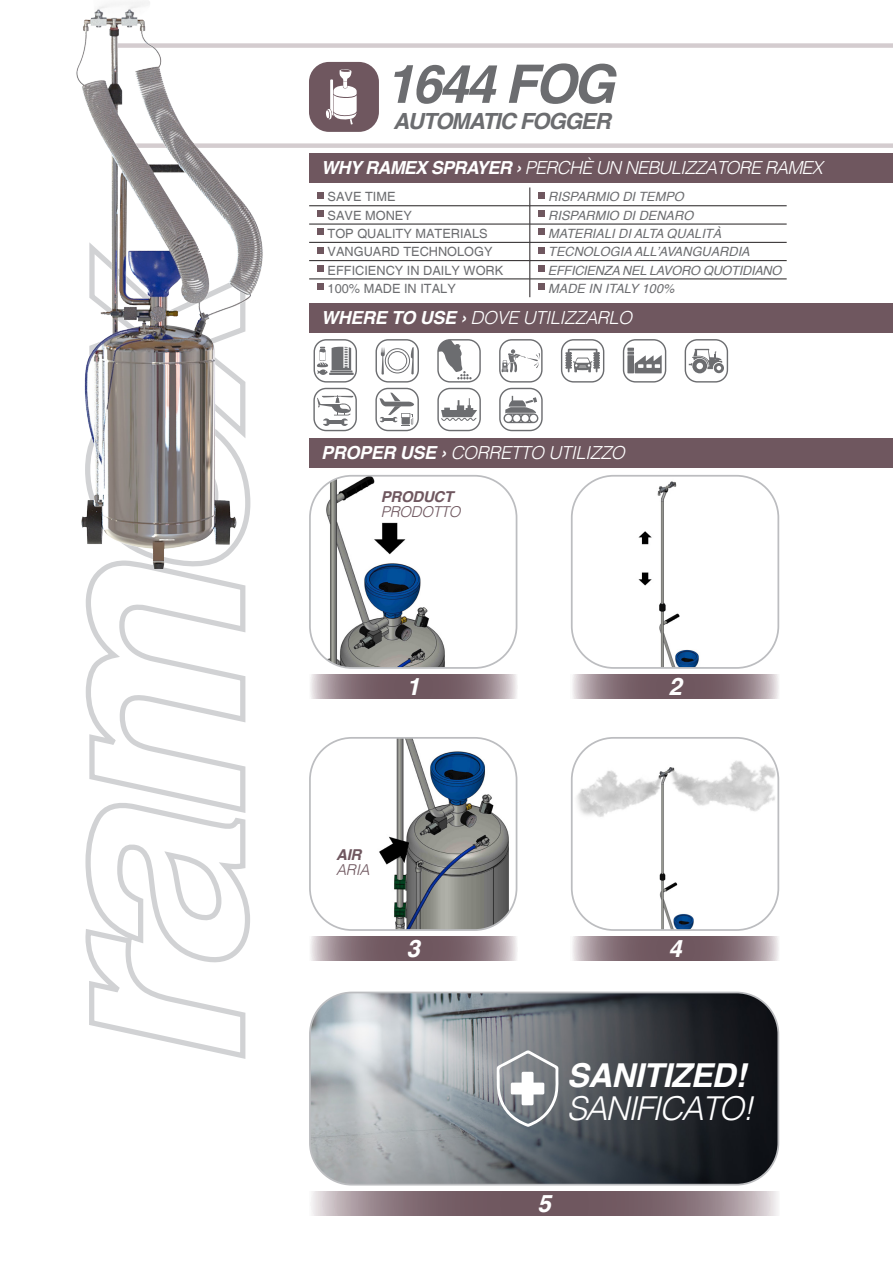
<style>
.page{position:relative;width:893px;height:1263px;background:#fff}
.page>*{position:absolute;margin:0;border:0;box-sizing:border-box;transform-origin:0 0}
.t1{font:italic 700 53.1px "Helvetica";letter-spacing:-.05em;color:#6c6d70}
.t2{font:italic 300 33px "Helvetica";letter-spacing:-.05em;color:#fff}
.t3{font:italic 700 33px "Helvetica";letter-spacing:-.02em;color:#fff}
.t4{font:italic 700 24px "Helvetica";color:#fff}
.t5{font:italic 700 22.35px "Helvetica";letter-spacing:-.05em;color:#6c6d70}
.t6{font:italic 300 18px "Helvetica";letter-spacing:-.02em;color:#fff}
.t7{font:italic 300 18px "Helvetica";letter-spacing:-.04em;color:#fff}
.t8{font:italic 300 15px "Helvetica";letter-spacing:-.02em;color:#6f575f}
.t9{font:italic 700 15px "Helvetica";letter-spacing:-.02em;color:#6f575f}
.t10{font:italic 12.75px "Helvetica";color:#6c6d70}
.t11{font:12.75px "Helvetica";color:#6c6d70}
.t12{font:italic 12.75px "Helvetica";letter-spacing:-.02em;color:#6c6d70}
.s1{font-weight:700}
</style>
<div class="page">
<svg style="left:85px;top:586px;width:165px;height:473px"></svg>
<div style="left:309px;top:153px;width:584px;height:30px;background:#6f575f"></div>
<div style="left:309px;top:303px;width:584px;height:30px;background:#6f575f"></div>
<div style="left:309px;top:438px;width:584px;height:29px;background:#6f575f"></div>
<hr style="left:309px;top:205px;width:221px;height:1px;background:#231f20">
<hr style="left:530px;top:205px;width:257px;height:1px;background:#231f20">
<hr style="left:309px;top:224px;width:221px;height:1px;background:#231f20">
<hr style="left:530px;top:224px;width:257px;height:1px;background:#231f20">
<hr style="left:309px;top:242px;width:221px;height:1px;background:#231f20">
<hr style="left:530px;top:242px;width:257px;height:1px;background:#231f20">
<hr style="left:309px;top:260px;width:221px;height:1px;background:#231f20">
<hr style="left:530px;top:260px;width:257px;height:1px;background:#231f20">
<hr style="left:309px;top:279px;width:221px;height:1px;background:#231f20">
<hr style="left:530px;top:279px;width:257px;height:1px;background:#231f20">
<svg style="left:530px;top:187px;width:1px;height:110px"></svg>
<svg style="left:318px;top:192px;width:6px;height:6px"></svg>
<div style="left:538px;top:192px;width:7px;height:6px;background:#6f575f"></div>
<div style="left:318px;top:210px;width:6px;height:7px;background:#6f575f"></div>
<div style="left:538px;top:210px;width:7px;height:7px;background:#6f575f"></div>
<svg style="left:318px;top:229px;width:6px;height:6px"></svg>
<div style="left:538px;top:229px;width:7px;height:6px;background:#6f575f"></div>
<svg style="left:318px;top:247px;width:6px;height:6px"></svg>
<div style="left:538px;top:247px;width:7px;height:6px;background:#6f575f"></div>
<div style="left:318px;top:265px;width:6px;height:7px;background:#6f575f"></div>
<div style="left:538px;top:265px;width:7px;height:7px;background:#6f575f"></div>
<svg style="left:318px;top:284px;width:6px;height:6px"></svg>
<div style="left:538px;top:284px;width:7px;height:6px;background:#6f575f"></div>
<svg style="left:439px;top:341px;width:33px;height:38px"></svg>
<div style="left:437px;top:339px;width:44px;height:44px;border:1px solid #6c6d70;border-radius:12px"></div>
<div style="left:375px;top:339px;width:44px;height:44px;border:1px solid #6c6d70;border-radius:12px"></div>
<svg style="left:381px;top:347px;width:4px;height:28px"></svg>
<svg style="left:410px;top:347px;width:4px;height:27px"></svg>
<div style="left:385px;top:348px;width:25px;height:25px;border:1px solid #6c6d70;border-radius:50%"></div>
<div style="left:388px;top:351px;width:19px;height:20px;border:1px solid #6c6d70;border-radius:50%"></div>
<div style="left:314px;top:339px;width:43px;height:44px;border:1px solid #6c6d70;border-radius:12px"></div>
<hr style="left:329px;top:373px;width:25px;height:2px;background:#6c6d70">
<hr style="left:330px;top:370px;width:22px;height:2px;background:#6c6d70">
<svg style="left:318px;top:347px;width:33px;height:28px"></svg>
<div style="left:623px;top:339px;width:43px;height:44px;border:1px solid #6c6d70;border-radius:12px"></div>
<svg style="left:627px;top:348px;width:35px;height:25px"></svg>
<div style="left:499px;top:339px;width:44px;height:44px;border:1px solid #6c6d70;border-radius:12px"></div>
<svg style="left:502px;top:349px;width:39px;height:23px"></svg>
<div style="left:561px;top:339px;width:43px;height:44px;border:1px solid #6c6d70;border-radius:12px"></div>
<svg style="left:560px;top:349px;width:45px;height:23px"></svg>
<div style="left:685px;top:339px;width:43px;height:44px;border:1px solid #6c6d70;border-radius:12px"></div>
<svg style="left:689px;top:349px;width:35px;height:24px"></svg>
<div style="left:313px;top:388px;width:44px;height:43px;border:1px solid #6c6d70;border-radius:12px"></div>
<svg style="left:318px;top:395px;width:35px;height:31px"></svg>
<div style="left:375px;top:388px;width:44px;height:43px;border:1px solid #6c6d70;border-radius:12px"></div>
<svg style="left:379px;top:393px;width:35px;height:33px"></svg>
<div style="left:437px;top:388px;width:44px;height:43px;border:1px solid #6c6d70;border-radius:12px"></div>
<svg style="left:441px;top:398px;width:36px;height:23px"></svg>
<div style="left:499px;top:388px;width:44px;height:43px;border:1px solid #6c6d70;border-radius:12px"></div>
<svg style="left:503px;top:396px;width:35px;height:27px"></svg>
<svg style="left:572px;top:674px;width:207px;height:25px;background:#8c787f"></svg>
<svg style="left:310px;top:674px;width:207px;height:25px;background:#8c787f"></svg>
<svg style="left:310px;top:936px;width:207px;height:25px;background:#8c787f"></svg>
<img style="left:310px;top:994px;width:468px;height:191px">
<div style="left:309px;top:991px;width:470px;height:194px;border:2px solid #bcbdc0;border-radius:42px"></div>
<img style="left:572px;top:738px;width:206px;height:191px">
<div style="left:571px;top:737px;width:208px;height:194px;border:2px solid #bcbdc0;border-radius:42px"></div>
<svg style="left:311px;top:1191px;width:467px;height:24px;background:#8c787f"></svg>
<svg style="left:572px;top:936px;width:207px;height:25px;background:#8c787f"></svg>
<svg style="left:318px;top:43px;width:575px;height:105px"></svg>
<img style="left:76px;top:1px;width:242px;height:585px">
<img style="left:310px;top:476px;width:207px;height:191px">
<div style="left:309px;top:475px;width:208px;height:194px;border:2px solid #bcbdc0;border-radius:42px"></div>
<img style="left:638px;top:481px;width:61px;height:185px">
<div style="left:571px;top:475px;width:208px;height:194px;border:2px solid #bcbdc0;border-radius:42px"></div>
<img style="left:312px;top:738px;width:205px;height:192px">
<div style="left:309px;top:737px;width:208px;height:194px;border:2px solid #bcbdc0;border-radius:42px"></div>
<svg style="left:497px;top:1050px;width:62px;height:77px"></svg>
<h1 class="t1" style="left:385px;top:40px;width:231px">1644 FOG</h1>
<h3 class="t5" style="left:393px;top:102px;width:219px">AUTOMATIC FOGGER</h3>
<h3 class="t7" style="left:321px;top:153px;width:503px"><span class="s1">WHY RAMEX SPRAYER ›</span> PERCHÈ UN NEBULIZZATORE RAMEX</h3>
<p class="t11" style="left:328px;top:189px;width:70px">SAVE TIME</p>
<p class="t10" style="left:548px;top:187px;width:137px">RISPARMIO DI TEMPO</p>
<p class="t11" style="left:328px;top:208px;width:86px">SAVE MONEY</p>
<p class="t10" style="left:548px;top:205px;width:146px">RISPARMIO DI DENARO</p>
<p class="t11" style="left:328px;top:226px;width:162px">TOP QUALITY MATERIALS</p>
<p class="t10" style="left:548px;top:223px;width:174px">MATERIALI DI ALTA QUALITÀ</p>
<p class="t11" style="left:328px;top:244px;width:167px">VANGUARD TECHNOLOGY</p>
<p class="t10" style="left:548px;top:242px;width:203px">TECNOLOGIA ALL’AVANGUARDIA</p>
<p class="t11" style="left:328px;top:263px;width:177px">EFFICIENCY IN DAILY WORK</p>
<p class="t12" style="left:548px;top:260px;width:235px">EFFICIENZA NEL LAVORO QUOTIDIANO</p>
<p class="t11" style="left:328px;top:281px;width:130px">100% MADE IN ITALY</p>
<p class="t10" style="left:548px;top:278px;width:128px">MADE IN ITALY 100%</p>
<h3 class="t6" style="left:321px;top:303px;width:312px"><span class="s1">WHERE TO USE ›</span> DOVE UTILIZZARLO</h3>
<h3 class="t6" style="left:321px;top:437px;width:305px"><span class="s1">PROPER USE ›</span> CORRETTO UTILIZZO</h3>
<p class="t9" style="left:381px;top:484px;width:74px">PRODUCT</p>
<p class="t8" style="left:381px;top:499px;width:81px">PRODOTTO</p>
<h3 class="t4" style="left:407px;top:667px;width:15px">1</h3>
<h3 class="t4" style="left:668px;top:667px;width:15px">2</h3>
<p class="t9" style="left:336px;top:842px;width:27px">AIR</p>
<p class="t8" style="left:336px;top:857px;width:35px">ARIA</p>
<h3 class="t4" style="left:407px;top:929px;width:15px">3</h3>
<h3 class="t4" style="left:668px;top:929px;width:15px">4</h3>
<h2 class="t3" style="left:567px;top:1048px;width:181px">SANITIZED!</h2>
<h2 class="t2" style="left:567px;top:1080px;width:188px">SANIFICATO!</h2>
<h3 class="t4" style="left:537px;top:1183px;width:15px">5</h3>
</div>
